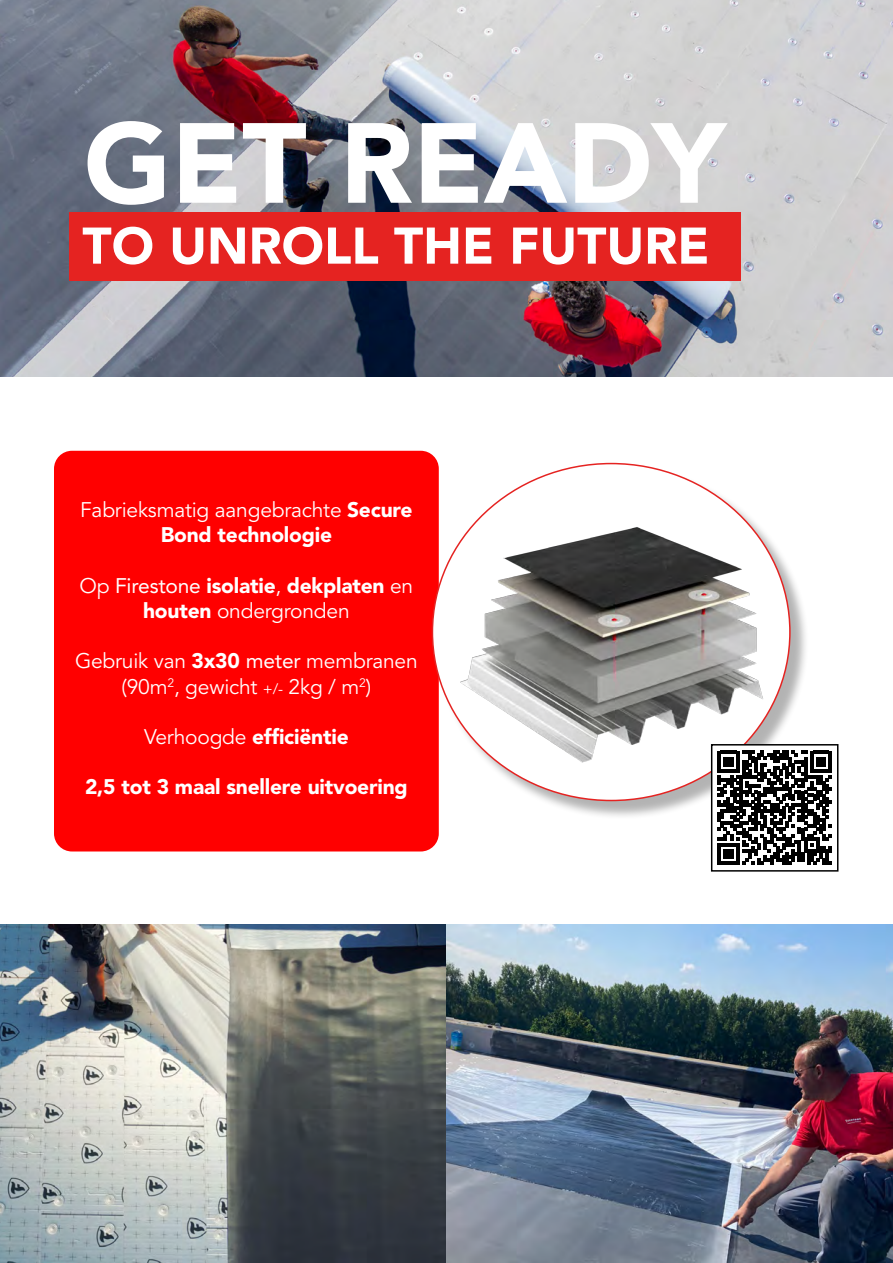
<style>
.page{position:relative;width:893px;height:1263px;background:#fff}
.page>*{position:absolute;margin:0;border:0;box-sizing:border-box;transform-origin:0 0}
.t1{font:900 112.5px "Avenir";color:#fff}
.t2{font:900 51px "Avenir";color:#fff}
.t3{font:900 21px/25.2px "Avenir";letter-spacing:-.01em;color:#fff;text-align:center}
.t4{font:21px/25.2px "Avenir";letter-spacing:-.01em;color:#fff;text-align:center}
.s1{font-weight:900}
.s2{font-weight:400}
.s3{font-style:inherit}
.s4{font-size:15px}
</style>
<div class="page">
<div style="left:54px;top:451px;width:385px;height:400px;background:#f00;border-radius:18px"></div>
<img style="left:0;top:0;width:893px;height:376px">
<div style="left:69px;top:212px;width:671px;height:68px;background:#e52321"></div>
<img style="left:0;top:924px;width:893px;height:339px">
<div style="left:434px;top:465px;width:375px;height:354px;background:#000;opacity:.3"></div>
<div style="left:432px;top:464px;width:358px;height:336px;background:#fff;border-radius:50%"></div>
<img style="left:432px;top:475px;width:358px;height:309px">
<div style="left:712px;top:745px;width:126px;height:126px;background:#fff"></div>
<div style="left:711px;top:744px;width:127px;height:128px;border:2px solid #000"></div>
<svg style="left:718px;top:751px;width:114px;height:114px"></svg>
<h1 class="t1" style="left:84px;top:81px;width:643px">GET READY</h1>
<h2 class="t2" style="left:82px;top:208px;width:628px">TO UNROLL THE FUTURE</h2>
<p class="t4" style="left:80px;top:498px;width:334px">Fabrieksmatig aangebrachte <span class="s1">Secure<br>Bond technologie</span></p>
<p class="t3" style="left:80px;top:574px;width:335px"><span class="s2">Op</span> <span class="s2">Firestone</span> isolatie<span class="s2">,</span> dekplaten <span class="s2">en </span>houten <span class="s2">ondergronden</span></p>
<p class="t4" style="left:75px;top:649px;width:344px">Gebruik van <span class="s1">3x30</span> <span class="s3">meter</span> membranen (90m<sup>2</sup>, gewicht <span class="s4">+/-</span> 2kg / m<sup>2</sup>)</p>
<p class="t3" style="left:144px;top:725px;width:206px"><span class="s2">Verhoogde</span> efficiëntie</p>
<p class="t3" style="left:85px;top:776px;width:324px">2,5 tot 3 maal snellere uitvoering</p>
</div>
